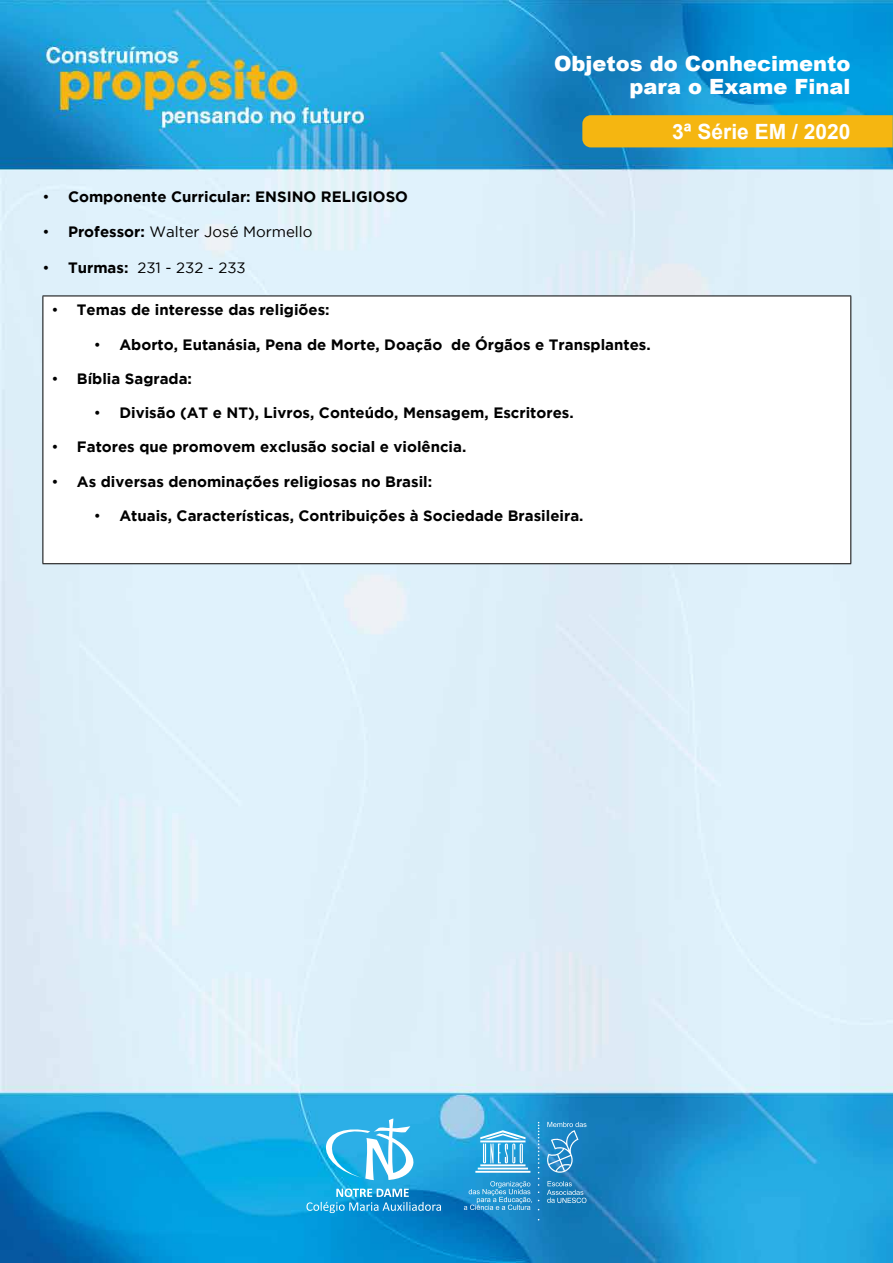
<style>
.page{position:relative;width:893px;height:1263px;background:#fff}
.page>*{position:absolute;margin:0;border:0;box-sizing:border-box;transform-origin:0 0}
.t1{font:900 21px/22.6px "Arial";color:#fff;text-align:right}
.t2{font:700 21px "Arial";color:#fff}
.t3{font:700 15px "Gotham";color:#000}
.t4{font:15px "Gotham";color:#000}
.s1{font-weight:400}
.s2{font-weight:700}
</style>
<div class="page">
<img style="left:0;top:0;width:892px;height:1263px">
<div style="left:582px;top:115px;width:311px;height:32px;background:#f5b611"></div>
<div style="left:43px;top:296px;width:808px;height:268px;background:#fff"></div>
<hr style="left:43px;top:296px;width:808px;height:1px;background:#000">
<hr style="left:43px;top:563px;width:808px;height:1px;background:#000">
<hr style="left:43px;top:296px;width:1px;height:267px;background:#000">
<hr style="left:850px;top:296px;width:1px;height:267px;background:#000">
<svg style="left:306px;top:1188px;width:135px;height:25px;background:#36a3d8"></svg>
<svg style="left:324px;top:1118px;width:91px;height:62px"></svg>
<svg style="left:538px;top:1122px;width:1px;height:71px"></svg>
<svg style="left:475px;top:1130px;width:55px;height:43px"></svg>
<svg style="left:547px;top:1181px;width:39px;height:22px"></svg>
<svg style="left:464px;top:1181px;width:68px;height:29px;background:#43a2d5"></svg>
<svg style="left:547px;top:1122px;width:39px;height:52px;background:#3e95cb"></svg>
<h1 class="t1" style="left:554px;top:52px;width:298px">Objetos do Conhecimento para o Exame Final</h1>
<p class="t3" style="left:43px;top:188px;width:367px"><span class="s1">•</span> Componente Curricular: ENSINO RELIGIOSO</p>
<p class="t4" style="left:43px;top:223px;width:272px">• <span class="s2">Professor:</span> Walter José Mormello</p>
<p class="t4" style="left:43px;top:259px;width:205px">• <span class="s2">Turmas:</span> 231 - 232 - 233</p>
<p class="t3" style="left:51px;top:301px;width:280px"><span class="s1">•</span> Temas de interesse das religiões:</p>
<p class="t3" style="left:94px;top:336px;width:558px"><span class="s1">•</span> Aborto, Eutanásia, Pena de Morte, Doação de Órgãos e Transplantes.</p>
<p class="t3" style="left:51px;top:370px;width:142px"><span class="s1">•</span> Bíblia Sagrada:</p>
<p class="t3" style="left:94px;top:404px;width:481px"><span class="s1">•</span> Divisão (AT e NT), Livros, Conteúdo, Mensagem, Escritores.</p>
<p class="t3" style="left:51px;top:438px;width:416px"><span class="s1">•</span> Fatores que promovem exclusão social e violência.</p>
<p class="t3" style="left:51px;top:473px;width:382px"><span class="s1">•</span> As diversas denominações religiosas no Brasil:</p>
<p class="t3" style="left:94px;top:507px;width:491px"><span class="s1">•</span> Atuais, Características, Contribuições à Sociedade Brasileira.</p>
<h1 class="t2" style="left:672px;top:117px;width:180px">3ª Série EM / 2020</h1>
</div>
